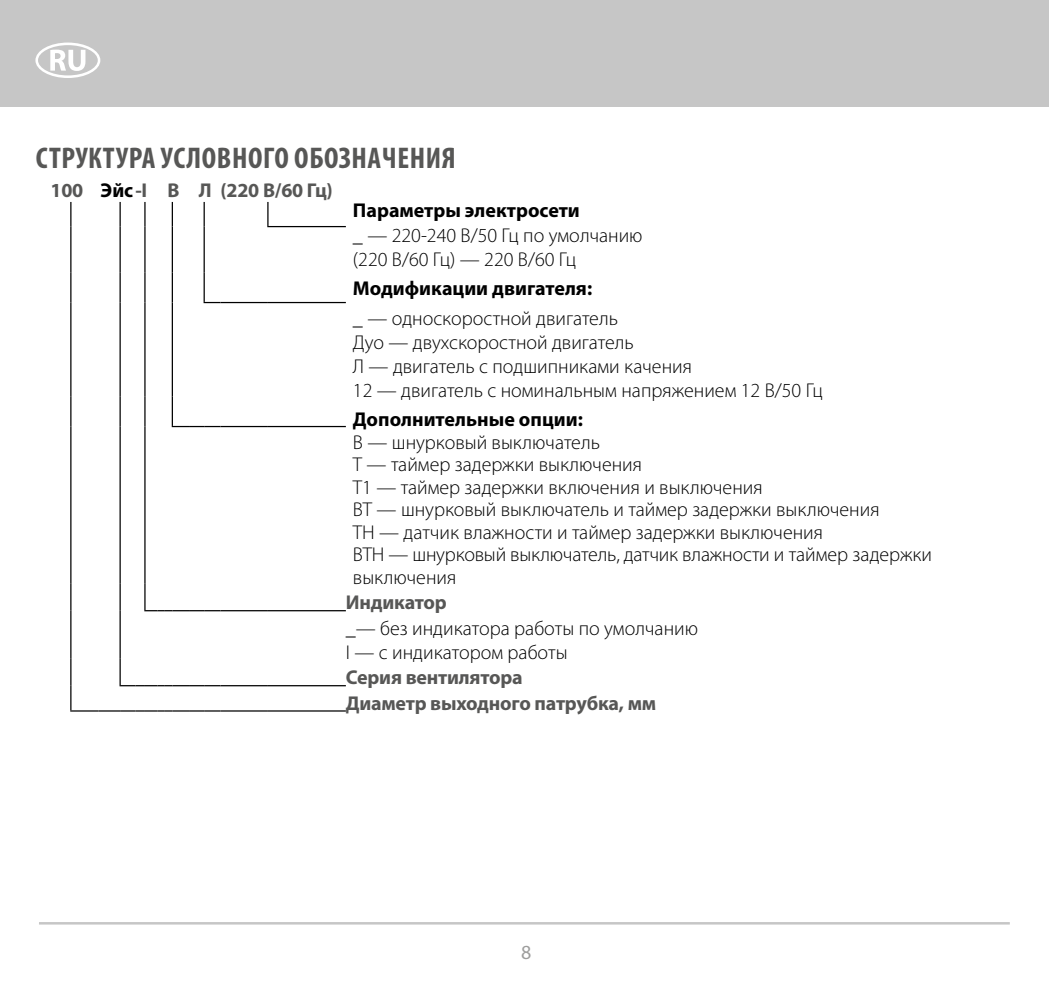
<style>
.page{position:relative;width:1049px;height:993px;background:#fff}
.page>*{position:absolute;margin:0;border:0;box-sizing:border-box;transform-origin:0 0}
.t1{font:700 condensed 30px "Myriad Pro";letter-spacing:.02em;color:#575756}
.t2{font:300 20px/22.5px "Myriad Pro";color:#000}
.t3{font:700 20px/26px "Myriad Pro";letter-spacing:-.01em;color:#575756}
.t4{font:700 20px "Myriad Pro";color:#000}
.t5{font:20px "Myriad Pro";color:#9d9d9c}
.s1{color:#000}
</style>
<div class="page">
<div style="left:0;top:0;width:1049px;height:106px;background:#c6c6c6"></div>
<svg style="left:35px;top:43px;width:65px;height:35px"></svg>
<hr style="left:39px;top:921px;width:971px;height:3px;background:#c6c6c6">
<svg style="left:70px;top:202px;width:1px;height:24px"></svg>
<hr style="left:70px;top:226px;width:1px;height:46px;background:#000">
<hr style="left:70px;top:272px;width:1px;height:30px;background:#000">
<hr style="left:70px;top:302px;width:1px;height:94px;background:#000">
<hr style="left:70px;top:396px;width:1px;height:30px;background:#000">
<hr style="left:70px;top:426px;width:1px;height:157px;background:#000">
<svg style="left:70px;top:583px;width:1px;height:27px"></svg>
<hr style="left:70px;top:610px;width:1px;height:48px;background:#000">
<hr style="left:220px;top:710px;width:48px;height:1px;background:#000">
<hr style="left:268px;top:710px;width:78px;height:1px;background:#000">
<svg style="left:172px;top:202px;width:1px;height:24px"></svg>
<hr style="left:172px;top:226px;width:1px;height:46px;background:#000">
<hr style="left:172px;top:272px;width:1px;height:30px;background:#000">
<hr style="left:172px;top:302px;width:1px;height:94px;background:#000">
<hr style="left:172px;top:396px;width:1px;height:30px;background:#000">
<svg style="left:172px;top:426px;width:48px;height:1px"></svg>
<hr style="left:220px;top:426px;width:48px;height:1px;background:#000">
<hr style="left:268px;top:426px;width:78px;height:1px;background:#000">
<svg style="left:267px;top:202px;width:1px;height:24px"></svg>
<hr style="left:267px;top:226px;width:79px;height:1px;background:#000">
<hr style="left:119px;top:202px;width:2px;height:24px;background:#000">
<hr style="left:119px;top:226px;width:2px;height:46px;background:#000">
<hr style="left:119px;top:272px;width:2px;height:30px;background:#000">
<hr style="left:119px;top:302px;width:2px;height:94px;background:#000">
<hr style="left:119px;top:396px;width:2px;height:30px;background:#000">
<hr style="left:119px;top:426px;width:2px;height:157px;background:#000">
<hr style="left:119px;top:583px;width:2px;height:27px;background:#000">
<hr style="left:119px;top:610px;width:2px;height:48px;background:#000">
<svg style="left:204px;top:202px;width:1px;height:24px"></svg>
<hr style="left:204px;top:226px;width:1px;height:46px;background:#000">
<hr style="left:204px;top:272px;width:1px;height:30px;background:#000">
<svg style="left:204px;top:302px;width:16px;height:1px"></svg>
<hr style="left:220px;top:302px;width:48px;height:1px;background:#000">
<hr style="left:268px;top:302px;width:78px;height:1px;background:#000">
<svg style="left:70px;top:658px;width:150px;height:53px"></svg>
<hr style="left:220px;top:684px;width:48px;height:2px;background:#000">
<hr style="left:268px;top:684px;width:78px;height:2px;background:#000">
<hr style="left:144px;top:202px;width:2px;height:24px;background:#000">
<hr style="left:144px;top:226px;width:2px;height:46px;background:#000">
<hr style="left:144px;top:272px;width:2px;height:30px;background:#000">
<hr style="left:144px;top:302px;width:2px;height:94px;background:#000">
<hr style="left:144px;top:396px;width:2px;height:30px;background:#000">
<hr style="left:144px;top:426px;width:2px;height:157px;background:#000">
<hr style="left:144px;top:583px;width:2px;height:27px;background:#000">
<svg style="left:144px;top:610px;width:76px;height:1px"></svg>
<hr style="left:220px;top:610px;width:48px;height:1px;background:#000">
<hr style="left:268px;top:610px;width:78px;height:1px;background:#000">
<h1 class="t1" style="left:36px;top:139px;width:421px">СТРУКТУРА УСЛОВНОГО ОБОЗНАЧЕНИЯ</h1>
<p class="t3" style="left:51px;top:176px;width:284px">100 <span class="s1">Эйс</span>-I В Л (220 В/60 Гц)</p>
<p class="t4" style="left:353px;top:197px;width:228px">Параметры электросети</p>
<p class="t2" style="left:353px;top:223px;width:291px;line-height:24px">_ — 220-240 В/50 Гц по умолчанию (220 В/60 Гц) — 220 В/60 Гц</p>
<p class="t4" style="left:353px;top:275px;width:241px">Модификации двигателя:</p>
<p class="t2" style="left:353px;top:306px;width:471px;line-height:24px">_ — односкоростной двигатель<br>Дуо — двухскоростной двигатель<br>Л — двигатель с подшипниками качения<br>12 — двигатель с номинальным напряжением 12 В/50 Гц</p>
<p class="t4" style="left:353px;top:406px;width:231px">Дополнительные опции:</p>
<p class="t2" style="left:353px;top:431px;width:581px">В — шнурковый выключатель<br>Т — таймер задержки выключения<br>Т1 — таймер задержки включения и выключения<br>ВТ — шнурковый выключатель и таймер задержки выключения<br>ТН — датчик влажности и таймер задержки выключения<br>ВТН — шнурковый выключатель, датчик влажности и таймер задержки выключения</p>
<p class="t3" style="left:346px;top:588px;width:103px">Индикатор</p>
<p class="t2" style="left:346px;top:616px;width:354px;line-height:24px">_— без индикатора работы по умолчанию<br>I — с индикатором работы</p>
<p class="t3" style="left:346px;top:663px;width:312px">Серия вентилятора<br>Диаметр выходного патрубка, мм</p>
<p class="t5" style="left:521px;top:939px;width:12px">8</p>
</div>
